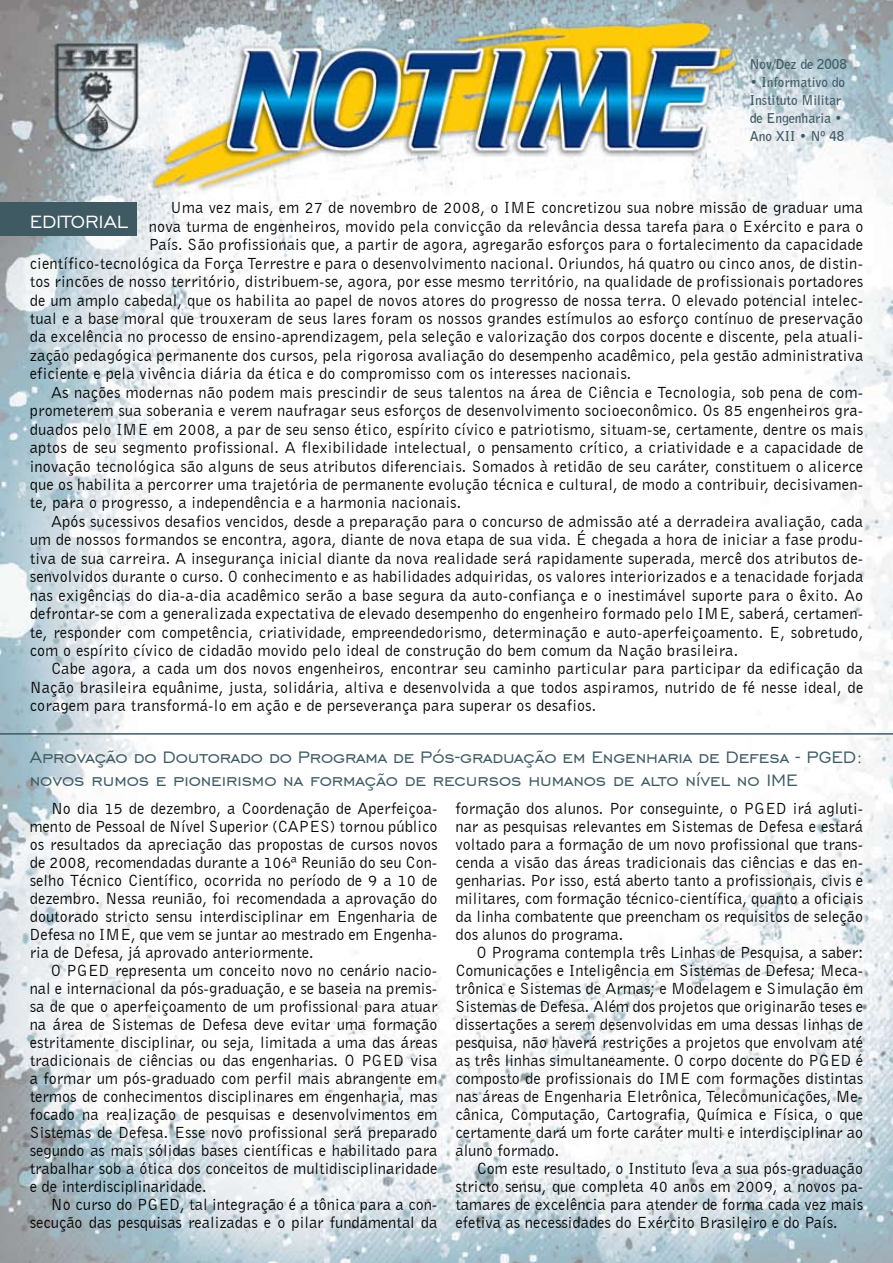
<style>
.page{position:relative;width:893px;height:1263px;background:#fff}
.page>*{position:absolute;margin:0;border:0;box-sizing:border-box;transform-origin:0 0}
.t1{font:22.5px "Engravers Gothic BT";color:#fff}
.t2{font:21px/22.5px "Engravers Gothic BT";letter-spacing:-.005em;color:#3f5a63}
.t3{font:16.5px/18px "Bell Gothic BT";letter-spacing:.01em;color:#000;text-align:justify}
.t4{font:700 13.5px/18px "Bell Gothic BT";color:#3f5a63}
</style>
<div class="page">
<img style="left:0;top:0;width:893px;height:1263px">
<div style="left:0;top:202px;width:136px;height:34px;background:#3f5a63"></div>
<hr style="left:0;top:733px;width:893px;height:2px;background:#3f5a63">
<p class="t4" style="left:750px;top:54px;width:99px">Nov/Dez de 2008</p>
<p class="t4" style="left:750px;top:72px;width:97px">• Informativo do<br>Instituto Militar de Engenharia •<br>Ano XII • Nº 48</p>
<p class="t3" style="left:170px;top:198px;width:695px">Uma vez mais, em 27 de novembro de 2008, o IME concretizou sua nobre missão de graduar uma</p>
<p class="t3" style="left:149px;top:217px;width:716px">nova turma de engenheiros, movido pela convicção da relevância dessa tarefa para o Exército e para o</p>
<p class="t3" style="left:149px;top:235px;width:716px">País. São profissionais que, a partir de agora, agregarão esforços para o fortalecimento da capacidade</p>
<p class="t3" style="left:30px;top:254px;width:835px">científico-tecnológica da Força Terrestre e para o desenvolvimento nacional. Oriundos, há quatro ou cinco anos, de distin-</p>
<p class="t3" style="left:30px;top:272px;width:835px">tos rincões de nosso território, distribuem-se, agora, por esse mesmo território, na qualidade de profissionais portadores</p>
<p class="t3" style="left:30px;top:291px;width:835px">de um amplo cabedal, que os habilita ao papel de novos atores do progresso de nossa terra. O elevado potencial intelec-</p>
<p class="t3" style="left:30px;top:309px;width:835px">tual e a base moral que trouxeram de seus lares foram os nossos grandes estímulos ao esforço contínuo de preservação</p>
<p class="t3" style="left:30px;top:327px;width:835px">da excelência no processo de ensino-aprendizagem, pela seleção e valorização dos corpos docente e discente, pela atuali-</p>
<p class="t3" style="left:30px;top:346px;width:835px">zação pedagógica permanente dos cursos, pela rigorosa avaliação do desempenho acadêmico, pela gestão administrativa</p>
<p class="t3" style="left:30px;top:364px;width:603px">eficiente e pela vivência diária da ética e do compromisso com os interesses nacionais.</p>
<p class="t3" style="left:51px;top:383px;width:814px">As nações modernas não podem mais prescindir de seus talentos na área de Ciência e Tecnologia, sob pena de com-</p>
<p class="t3" style="left:30px;top:401px;width:835px">prometerem sua soberania e verem naufragar seus esforços de desenvolvimento socioeconômico. Os 85 engenheiros gra-</p>
<p class="t3" style="left:30px;top:420px;width:835px">duados pelo IME em 2008, a par de seu senso ético, espírito cívico e patriotismo, situam-se, certamente, dentre os mais</p>
<p class="t3" style="left:30px;top:438px;width:835px">aptos de seu segmento profissional. A flexibilidade intelectual, o pensamento crítico, a criatividade e a capacidade de</p>
<p class="t3" style="left:30px;top:457px;width:835px">inovação tecnológica são alguns de seus atributos diferenciais. Somados à retidão de seu caráter, constituem o alicerce</p>
<p class="t3" style="left:30px;top:475px;width:835px">que os habilita a percorrer uma trajetória de permanente evolução técnica e cultural, de modo a contribuir, decisivamen-</p>
<p class="t3" style="left:30px;top:493px;width:433px">te, para o progresso, a independência e a harmonia nacionais.</p>
<p class="t3" style="left:51px;top:512px;width:814px">Após sucessivos desafios vencidos, desde a preparação para o concurso de admissão até a derradeira avaliação, cada</p>
<p class="t3" style="left:30px;top:530px;width:835px">um de nossos formandos se encontra, agora, diante de nova etapa de sua vida. É chegada a hora de iniciar a fase produ-</p>
<p class="t3" style="left:30px;top:549px;width:835px">tiva de sua carreira. A insegurança inicial diante da nova realidade será rapidamente superada, mercê dos atributos de-</p>
<p class="t3" style="left:30px;top:567px;width:835px">senvolvidos durante o curso. O conhecimento e as habilidades adquiridas, os valores interiorizados e a tenacidade forjada</p>
<p class="t3" style="left:30px;top:586px;width:835px">nas exigências do dia-a-dia acadêmico serão a base segura da auto-confiança e o inestimável suporte para o êxito. Ao</p>
<p class="t3" style="left:30px;top:604px;width:835px">defrontar-se com a generalizada expectativa de elevado desempenho do engenheiro formado pelo IME, saberá, certamen-</p>
<p class="t3" style="left:30px;top:623px;width:835px">te, responder com competência, criatividade, empreendedorismo, determinação e auto-aperfeiçoamento. E, sobretudo,</p>
<p class="t3" style="left:30px;top:641px;width:710px">com o espírito cívico de cidadão movido pelo ideal de construção do bem comum da Nação brasileira.</p>
<p class="t3" style="left:51px;top:659px;width:814px">Cabe agora, a cada um dos novos engenheiros, encontrar seu caminho particular para participar da edificação da</p>
<p class="t3" style="left:30px;top:678px;width:835px">Nação brasileira equânime, justa, solidária, altiva e desenvolvida a que todos aspiramos, nutrido de fé nesse ideal, de</p>
<p class="t3" style="left:30px;top:696px;width:568px">coragem para transformá-lo em ação e de perseverança para superar os desafios.</p>
<p class="t2" style="left:30px;top:746px;width:835px">Aprovação do Doutorado do Programa de Pós-graduação em Engenharia de Defesa - PGED: novos rumos e pioneirismo na formação de recursos humanos de alto nível no IME</p>
<h1 class="t1" style="left:30px;top:209px;width:100px">EDITORIAL</h1>
<p class="t3" style="left:30px;top:799px;width:409px;text-indent:21px">No dia 15 de dezembro, a Coordenação de Aperfeiçoa&shy;mento de Pessoal de Nível Superior (CAPES) tornou público os resultados da apreciação das propostas de cursos novos de 2008, recomendadas durante a 106ª Reunião do seu Con&shy;selho Técnico Científico, ocorrida no período de 9 a 10 de dezembro. Nessa reunião, foi recomendada a aprovação do doutorado stricto sensu interdisciplinar em Engenharia de Defesa no IME, que vem se juntar ao mestrado em Engenha&shy;ria de Defesa, já aprovado anteriormente.</p>
<p class="t3" style="left:30px;top:961px;width:409px;text-indent:21px">O PGED representa um conceito novo no cenário nacio&shy;nal e internacional da pós-graduação, e se baseia na premis&shy;sa de que o aperfeiçoamento de um profissional para atuar na área de Sistemas de Defesa deve evitar uma formação estritamente disciplinar, ou seja, limitada a uma das áreas tradicionais de ciências ou das engenharias. O PGED visa a formar um pós-graduado com perfil mais abrangente em termos de conhecimentos disciplinares em engenharia, mas focado na realização de pesquisas e desenvolvimentos em Sistemas de Defesa. Esse novo profissional será preparado segundo as mais sólidas bases científicas e habilitado para trabalhar sob a ótica dos conceitos de multidisciplinaridade e de interdisciplinaridade.</p>
<p class="t3" style="left:30px;top:1195px;width:409px;text-align:right">No curso do PGED, tal integração é a tônica para a con&shy;secução das pesquisas realizadas e o pilar fundamental da</p>
<p class="t3" style="left:455px;top:799px;width:409px">formação dos alunos. Por conseguinte, o PGED irá agluti&shy;nar as pesquisas relevantes em Sistemas de Defesa e estará voltado para a formação de um novo profissional que trans&shy;cenda a visão das áreas tradicionais das ciências e das en&shy;genharias. Por isso, está aberto tanto a profissionais, civis e militares, com formação técnico-científica, quanto a oficiais da linha combatente que preencham os requisitos de seleção dos alunos do programa.</p>
<p class="t3" style="left:455px;top:943px;width:409px;text-indent:21px">O Programa contempla três Linhas de Pesquisa, a saber:<br>Comunicações e Inteligência em Sistemas de Defesa; Meca&shy;trônica e Sistemas de Armas; e Modelagem e Simulação em Sistemas de Defesa. Além dos projetos que originarão teses e dissertações a serem desenvolvidas em uma dessas linhas de pesquisa, não haverá restrições a projetos que envolvam até as três linhas simultaneamente. O corpo docente do PGED é composto de profissionais do IME com formações distintas nas áreas de Engenharia Eletrônica, Telecomunicações, Me&shy;cânica, Computação, Cartografia, Química e Física, o que certamente dará um forte caráter multi e interdisciplinar ao aluno formado.</p>
<p class="t3" style="left:455px;top:1159px;width:409px;text-indent:21px">Com este resultado, o Instituto leva a sua pós-graduação stricto sensu, que completa 40 anos em 2009, a novos pa&shy;tamares de excelência para atender de forma cada vez mais efetiva as necessidades do Exército Brasileiro e do País.</p>
</div>
